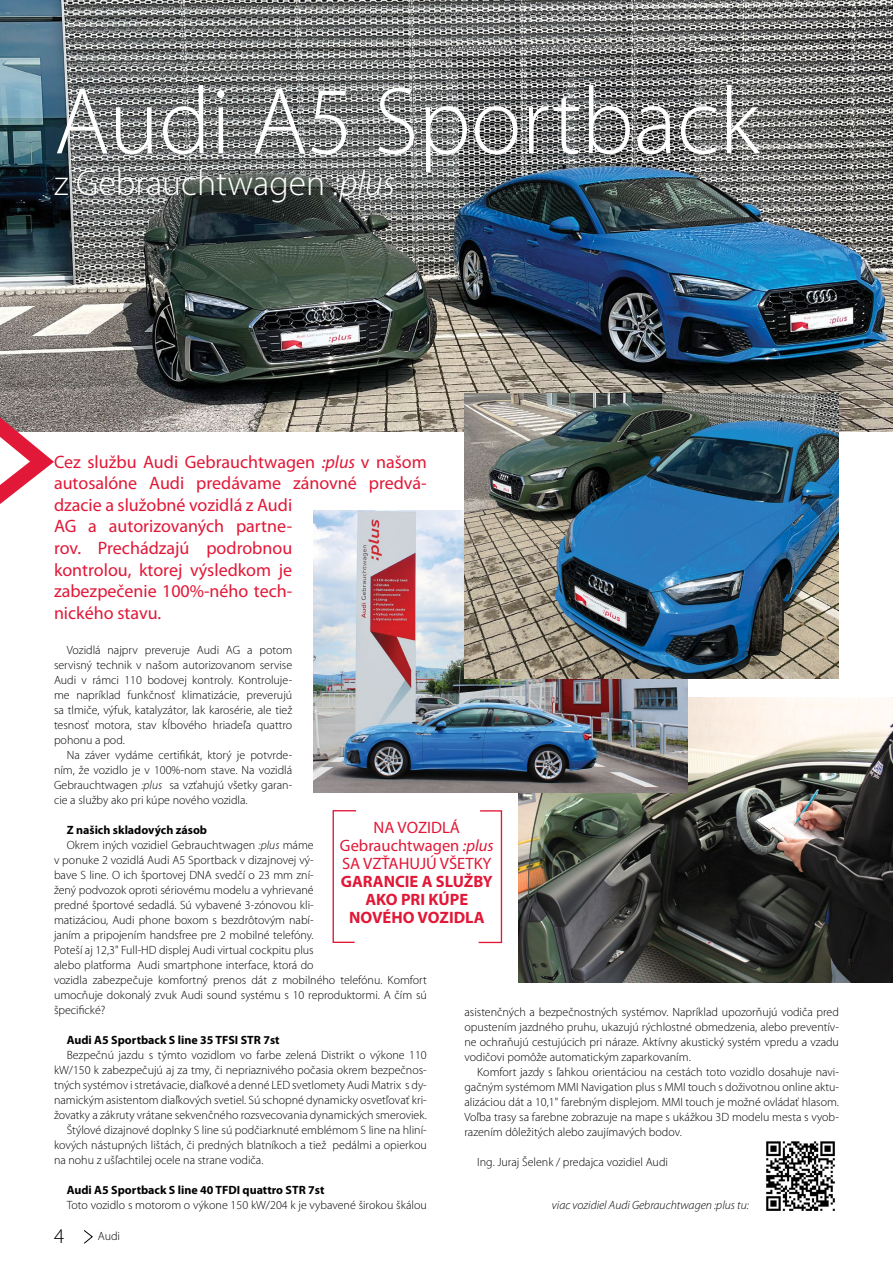
<style>
.page{position:relative;width:893px;height:1263px;background:#fff}
.page>*{position:absolute;margin:0;border:0;box-sizing:border-box;transform-origin:0 0}
.t1{font:300 96px "Myriad Pro";color:#fff}
.t2{font:300 36px "Myriad Pro";color:#fff}
.t3{font:300 21px "Myriad Pro";color:#000}
.t4{font:18px/21.6px "Myriad Pro";color:#e11837}
.t5{font:16.5px/18px "Myriad Pro";color:#e11837;text-align:center}
.t6{font:700 16.5px/18px "Myriad Pro";color:#e11837;text-align:center}
.t7{font:300 12px/15px "Myriad Pro";color:#000;text-align:justify}
.t8{font:700 12px "Myriad Pro";color:#000}
.t9{font:italic 300 12px "Myriad Pro";color:#000}
.s1{font-style:italic}
</style>
<div class="page">
<svg style="left:83px;top:1230px;width:10px;height:14px"></svg>
<img style="left:518px;top:697px;width:375px;height:285px">
<img style="left:0;top:0;width:893px;height:432px">
<svg style="left:0;top:389px;width:66px;height:115px"></svg>
<img style="left:313px;top:510px;width:375px;height:283px">
<img style="left:766px;top:1141px;width:69px;height:70px">
<svg style="left:332px;top:810px;width:25px;height:133px"></svg>
<svg style="left:478px;top:810px;width:25px;height:134px"></svg>
<img style="left:464px;top:393px;width:375px;height:285px">
<h1 class="t1" style="left:54px;top:69px;width:707px">Audi A5 Sportback</h1>
<h2 class="t2" style="left:54px;top:164px;width:343px">z Gebrauchtwagen <span class="s1">:plus</span></h2>
<p class="t4" style="left:54px;top:450px;width:374px">Cez službu Audi Gebrauchtwagen <span class="s1">:plus</span> v našom autosalóne Audi predávame zánovné predvá&shy;dzacie a služobné vozidlá z Audi<br>AG a autorizovaných partne-<br>rov. Prechádzajú podrobnou<br>kontrolou, ktorej výsledkom je<br>zabezpečenie 100%-ného tech-<br>nického stavu.</p>
<p class="t7" style="left:54px;top:642px;width:240px;text-indent:13px">Vozidlá najprv preveruje Audi AG a potom servisný technik v našom autorizovanom servise Audi v rámci 110 bodovej kontroly. Kontroluje&shy;me napríklad funkčnosť klimatizácie, preverujú sa tlmiče, výfuk, katalyzátor, lak karosérie, ale tiež tesnosť motora, stav kĺbového hriadeľa quattro pohonu a pod.</p>
<p class="t7" style="left:54px;top:747px;width:240px;text-indent:13px">Na záver vydáme certifikát, ktorý je potvrde&shy;ním, že vozidlo je v 100%-nom stave. Na vozidlá Gebrauchtwagen <span class="s1">:plus</span> sa vzťahujú všetky garan&shy;cie a služby ako pri kúpe nového vozidla.</p>
<p class="t8" style="left:67px;top:822px;width:142px">Z našich skladových zásob</p>
<p class="t7" style="left:67px;top:837px;width:248px">Okrem iných vozidiel Gebrauchtwagen <span class="s1">:plus</span> máme</p>
<p class="t7" style="left:54px;top:852px;width:261px">v ponuke 2 vozidlá Audi A5 Sportback v dizajnovej vý-</p>
<p class="t7" style="left:54px;top:867px;width:261px">bave S line. O ich športovej DNA svedčí o 23 mm zní-</p>
<p class="t7" style="left:54px;top:882px;width:261px">žený podvozok oproti sériovému modelu a vyhrievané</p>
<p class="t7" style="left:54px;top:897px;width:261px">predné športové sedadlá. Sú vybavené 3-zónovou kli-</p>
<p class="t7" style="left:54px;top:912px;width:261px">matizáciou, Audi phone boxom s bezdrôtovým nabí-</p>
<p class="t7" style="left:54px;top:927px;width:261px">janím a pripojením handsfree pre 2 mobilné telefóny.</p>
<p class="t7" style="left:54px;top:942px;width:261px">Poteší aj 12,3" Full-HD displej Audi virtual cockpitu plus</p>
<p class="t7" style="left:54px;top:957px;width:261px">alebo platforma Audi smartphone interface, ktorá do</p>
<p class="t7" style="left:54px;top:972px;width:374px">vozidla zabezpečuje komfortný prenos dát z mobilného telefónu. Komfort</p>
<p class="t7" style="left:54px;top:987px;width:374px">umocňuje dokonalý zvuk Audi sound systému s 10 reproduktormi. A čím sú</p>
<p class="t7" style="left:54px;top:1002px;width:53px">špecifické?</p>
<p class="t8" style="left:67px;top:1032px;width:214px">Audi A5 Sportback S line 35 TFSI STR 7st</p>
<p class="t7" style="left:67px;top:1047px;width:362px">Bezpečnú jazdu s týmto vozidlom vo farbe zelená Distrikt o výkone 110</p>
<p class="t7" style="left:54px;top:1062px;width:374px">kW/150 k zabezpečujú aj za tmy, či nepriaznivého počasia okrem bezpečnos-</p>
<p class="t7" style="left:54px;top:1077px;width:374px">tných systémov i stretávacie, diaľkové a denné LED svetlomety Audi Matrix s dy-</p>
<p class="t7" style="left:54px;top:1092px;width:374px">namickým asistentom diaľkových svetiel. Sú schopné dynamicky osvetľovať kri-</p>
<p class="t7" style="left:54px;top:1107px;width:374px">žovatky a zákruty vrátane sekvenčného rozsvecovania dynamických smeroviek.</p>
<p class="t7" style="left:67px;top:1122px;width:362px">Štýlové dizajnové doplnky S line sú podčiarknuté emblémom S line na hliní-</p>
<p class="t7" style="left:54px;top:1137px;width:374px">kových nástupných lištách, či predných blatníkoch a tiež pedálmi a opierkou</p>
<p class="t7" style="left:54px;top:1152px;width:211px">na nohu z ušľachtilej ocele na strane vodiča.</p>
<p class="t8" style="left:67px;top:1182px;width:259px">Audi A5 Sportback S line 40 TFDI quattro STR 7st</p>
<p class="t7" style="left:67px;top:1197px;width:362px">Toto vozidlo s motorom o výkone 150 kW/204 k je vybavené širokou škálou</p>
<h3 class="t5" style="left:340px;top:818px;width:155px">NA VOZIDLÁ<br>Gebrauchtwagen <span class="s1">:plus<br></span>SA VZŤAHUJÚ VŠETKY</h3>
<h3 class="t6" style="left:341px;top:872px;width:153px">GARANCIE A SLUŽBY<br>AKO PRI KÚPE<br>NOVÉHO VOZIDLA</h3>
<p class="t7" style="left:464px;top:1005px;width:376px">asistenčných a bezpečnostných systémov. Napríklad upozorňujú vodiča pred opustením jazdného pruhu, ukazujú rýchlostné obmedzenia, alebo preventív&shy;ne ochraňujú cestujúcich pri náraze. Aktívny akustický systém vpredu a vzadu vodičovi pomôže automatickým zaparkovaním.</p>
<p class="t7" style="left:464px;top:1065px;width:376px;text-indent:13px">Komfort jazdy s ľahkou orientáciou na cestách toto vozidlo dosahuje navi&shy;gačným systémom MMI Navigation plus s MMI touch s doživotnou online aktu&shy;alizáciou dát a 10,1" farebným displejom. MMI touch je možné ovládať hlasom.<br>Voľba trasy sa farebne zobrazuje na mape s ukážkou 3D modelu mesta s vyob&shy;razením dôležitých alebo zaujímavých bodov.</p>
<p class="t7" style="left:477px;top:1155px;width:192px">Ing. Juraj Šelenk / predajca vozidiel Audi</p>
<p class="t9" style="left:552px;top:1198px;width:199px">viac vozidiel Audi Gebrauchtwagen :plus tu:</p>
<h3 class="t3" style="left:54px;top:1225px;width:12px">4</h3>
<p class="t7" style="left:98px;top:1228px;width:24px">Audi</p>
</div>
